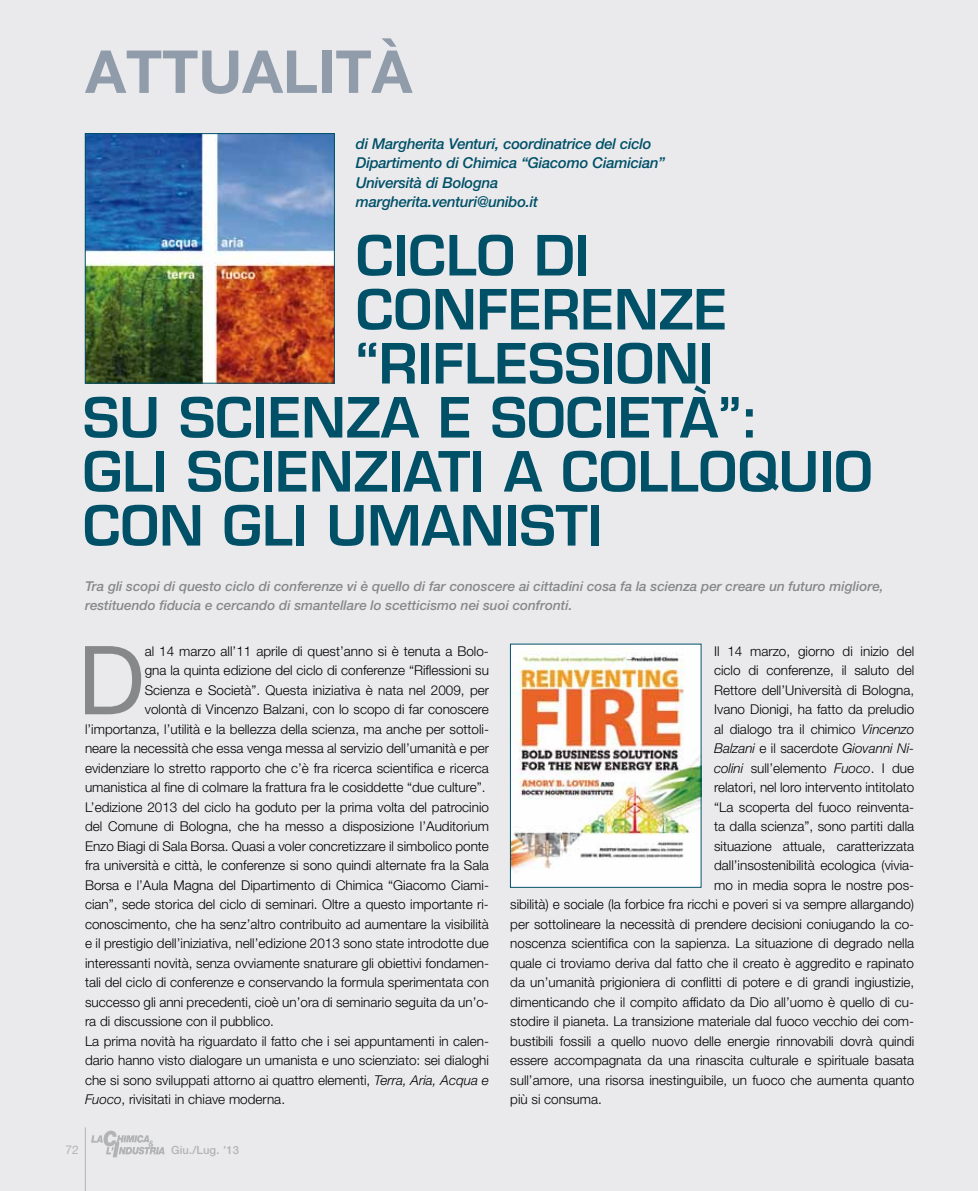
<style>
.page{position:relative;width:978px;height:1191px;background:#eaeaed}
.page>*{position:absolute;margin:0;border:0;box-sizing:border-box;transform-origin:0 0}
.t1{font:95.4px "Helvetica Neue LT Std";color:#87888a}
.t2{font:700 59.25px "Helvetica Neue LT Std";color:#909caa}
.t3{font:600 54px "Eurostile LT Std";color:#005067}
.t4{font:italic 500 15px/19.5px "Helvetica Neue LT Std";letter-spacing:-.015em;color:#005067}
.t5{font:300 13.5px "Helvetica Neue LT Std";color:#000}
.t6{font:italic 500 13.5px/19.5px "Helvetica Neue LT Std";color:#87888a}
.t7{font:italic 300 13.5px "Helvetica Neue LT Std";color:#000}
.t8{font:12px "Helvetica Neue";color:#b1b3b4}
.t9{font:500 11.25px "Helvetica Neue LT Std";letter-spacing:.01em;color:#b1b3b4}
.s1{font-style:italic}
.s2{font-style:normal}
</style>
<div class="page">
<hr style="left:85px;top:1127px;width:1px;height:64px;background:#b1b3b4">
<img style="left:91px;top:1130px;width:74px;height:28px">
<img style="left:87px;top:135px;width:246px;height:246px">
<div style="left:85px;top:133px;width:250px;height:250px;border:1px solid #005067"></div>
<img style="left:512px;top:646px;width:187px;height:239px">
<div style="left:510px;top:644px;width:191px;height:243px;border:1px solid #005067"></div>
<h2 class="t2" style="left:85px;top:35px;width:328px">ATTUALITÀ</h2>
<p class="t4" style="left:356px;top:133px;width:311px">di Margherita Venturi, coordinatrice del ciclo Dipartimento di Chimica “Giacomo Ciamician” Università di Bologna margherita.venturi@unibo.it</p>
<h3 class="t3" style="left:356px;top:222px;width:235px">CICLO DI</h3>
<h3 class="t3" style="left:356px;top:276px;width:373px">CONFERENZE</h3>
<h3 class="t3" style="left:356px;top:330px;width:359px">“RIFLESSIONI</h3>
<h3 class="t3" style="left:83px;top:384px;width:679px">SU SCIENZA E SOCIETÀ”:</h3>
<h3 class="t3" style="left:83px;top:438px;width:791px">GLI SCIENZIATI A COLLOQUIO</h3>
<h3 class="t3" style="left:83px;top:492px;width:521px">CON GLI UMANISTI</h3>
<p class="t6" style="left:85px;top:576px;width:800px">Tra gli scopi di questo ciclo di conferenze vi è quello di far conoscere ai cittadini cosa fa la scienza per creare un futuro migliore, restituendo fiducia e cercando di smantellare lo scetticismo nei suoi confronti.</p>
<h1 class="t1" style="left:78px;top:623px;width:69px">D</h1>
<p class="t5" style="left:145px;top:642px;width:346px">al 14 marzo all’11 aprile di quest’anno si è tenuta a Bolo-</p>
<p class="t5" style="left:145px;top:662px;width:346px">gna la quinta edizione del ciclo di conferenze “Riflessioni su</p>
<p class="t5" style="left:145px;top:681px;width:346px">Scienza e Società”. Questa iniziativa è nata nel 2009, per</p>
<p class="t5" style="left:145px;top:701px;width:346px">volontà di Vincenzo Balzani, con lo scopo di far conoscere</p>
<p class="t5" style="left:85px;top:720px;width:405px">l’importanza, l’utilità e la bellezza della scienza, ma anche per sottoli-</p>
<p class="t5" style="left:85px;top:740px;width:405px">neare la necessità che essa venga messa al servizio dell’umanità e per</p>
<p class="t5" style="left:85px;top:759px;width:405px">evidenziare lo stretto rapporto che c’è fra ricerca scientifica e ricerca</p>
<p class="t5" style="left:85px;top:779px;width:402px">umanistica al fine di colmare la frattura fra le cosiddette “due culture”.</p>
<p class="t5" style="left:85px;top:798px;width:405px">L’edizione 2013 del ciclo ha goduto per la prima volta del patrocinio</p>
<p class="t5" style="left:85px;top:818px;width:405px">del Comune di Bologna, che ha messo a disposizione l’Auditorium</p>
<p class="t5" style="left:85px;top:837px;width:405px">Enzo Biagi di Sala Borsa. Quasi a voler concretizzare il simbolico ponte</p>
<p class="t5" style="left:85px;top:857px;width:405px">fra università e città, le conferenze si sono quindi alternate fra la Sala</p>
<p class="t5" style="left:85px;top:876px;width:405px">Borsa e l’Aula Magna del Dipartimento di Chimica “Giacomo Ciami-</p>
<p class="t5" style="left:85px;top:896px;width:405px">cian”, sede storica del ciclo di seminari. Oltre a questo importante ri-</p>
<p class="t5" style="left:85px;top:915px;width:405px">conoscimento, che ha senz’altro contribuito ad aumentare la visibilità</p>
<p class="t5" style="left:85px;top:935px;width:405px">e il prestigio dell’iniziativa, nell’edizione 2013 sono state introdotte due</p>
<p class="t5" style="left:85px;top:954px;width:405px">interessanti novità, senza ovviamente snaturare gli obiettivi fondamen-</p>
<p class="t5" style="left:85px;top:974px;width:405px">tali del ciclo di conferenze e conservando la formula sperimentata con</p>
<p class="t5" style="left:85px;top:993px;width:405px">successo gli anni precedenti, cioè un’ora di seminario seguita da un’o-</p>
<p class="t5" style="left:85px;top:1013px;width:191px">ra di discussione con il pubblico.</p>
<p class="t5" style="left:85px;top:1032px;width:405px">La prima novità ha riguardato il fatto che i sei appuntamenti in calen-</p>
<p class="t5" style="left:85px;top:1052px;width:405px">dario hanno visto dialogare un umanista e uno scienziato: sei dialoghi</p>
<p class="t5" style="left:85px;top:1071px;width:405px">che si sono sviluppati attorno ai quattro elementi, <span class="s1">Terra, Aria, Acqua e</span></p>
<p class="t5" style="left:85px;top:1091px;width:202px"><span class="s1">Fuoco</span>, rivisitati in chiave moderna.</p>
<p class="t8" style="left:66px;top:1142px;width:15px">72</p>
<p class="t9" style="left:171px;top:1143px;width:69px">Giu./Lug. ’13</p>
<p class="t5" style="left:714px;top:642px;width:202px">Il 14 marzo, giorno di inizio del</p>
<p class="t5" style="left:714px;top:662px;width:202px">ciclo di conferenze, il saluto del</p>
<p class="t5" style="left:714px;top:681px;width:202px">Rettore dell’Università di Bologna,</p>
<p class="t5" style="left:714px;top:701px;width:202px">Ivano Dionigi, ha fatto da preludio</p>
<p class="t5" style="left:714px;top:720px;width:202px">al dialogo tra il chimico <span class="s1">Vincenzo</span></p>
<p class="t7" style="left:714px;top:740px;width:202px">Balzani <span class="s2">e il sacerdote</span> Giovanni Ni-</p>
<p class="t5" style="left:714px;top:759px;width:202px"><span class="s1">colini</span> sull’elemento <span class="s1">Fuoco</span>. I due</p>
<p class="t5" style="left:714px;top:779px;width:202px">relatori, nel loro intervento intitolato</p>
<p class="t5" style="left:714px;top:798px;width:202px">“La scoperta del fuoco reinventa-</p>
<p class="t5" style="left:714px;top:818px;width:202px">ta dalla scienza”, sono partiti dalla</p>
<p class="t5" style="left:714px;top:837px;width:202px">situazione attuale, caratterizzata</p>
<p class="t5" style="left:714px;top:857px;width:202px">dall’insostenibilità ecologica (vivia-</p>
<p class="t5" style="left:714px;top:876px;width:202px">mo in media sopra le nostre pos-</p>
<p class="t5" style="left:510px;top:896px;width:405px">sibilità) e sociale (la forbice fra ricchi e poveri si va sempre allargando)</p>
<p class="t5" style="left:510px;top:915px;width:405px">per sottolineare la necessità di prendere decisioni coniugando la co-</p>
<p class="t5" style="left:510px;top:935px;width:405px">noscenza scientifica con la sapienza. La situazione di degrado nella</p>
<p class="t5" style="left:510px;top:954px;width:405px">quale ci troviamo deriva dal fatto che il creato è aggredito e rapinato</p>
<p class="t5" style="left:510px;top:974px;width:405px">da un’umanità prigioniera di conflitti di potere e di grandi ingiustizie,</p>
<p class="t5" style="left:510px;top:993px;width:405px">dimenticando che il compito affidato da Dio all’uomo è quello di cu-</p>
<p class="t5" style="left:510px;top:1013px;width:405px">stodire il pianeta. La transizione materiale dal fuoco vecchio dei com-</p>
<p class="t5" style="left:510px;top:1032px;width:405px">bustibili fossili a quello nuovo delle energie rinnovabili dovrà quindi</p>
<p class="t5" style="left:510px;top:1052px;width:405px">essere accompagnata da una rinascita culturale e spirituale basata</p>
<p class="t5" style="left:510px;top:1071px;width:405px">sull’amore, una risorsa inestinguibile, un fuoco che aumenta quanto</p>
<p class="t5" style="left:510px;top:1091px;width:93px">più si consuma.</p>
</div>
